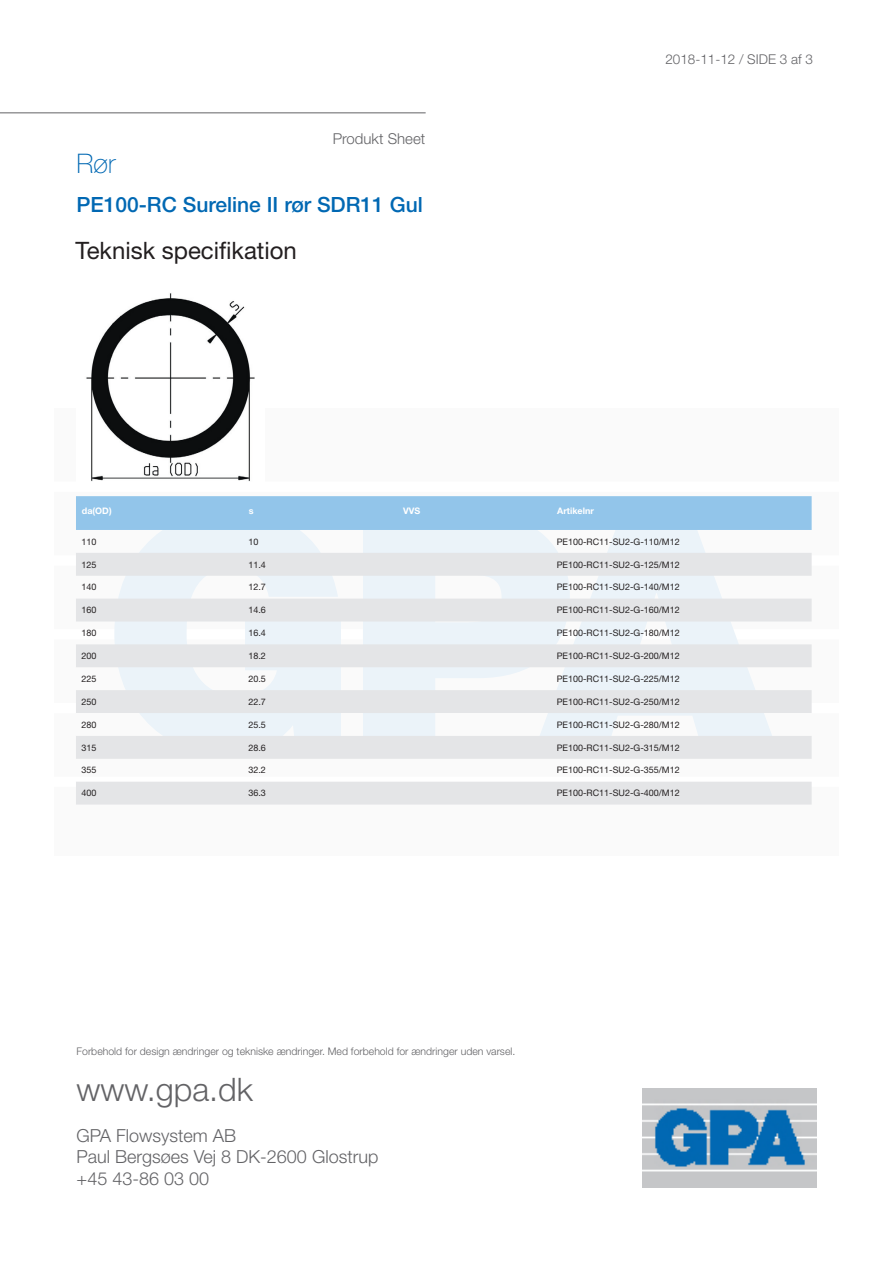
<style>
.page{position:relative;width:893px;height:1263px;background:#fff}
.page>*{position:absolute;margin:0;border:0;box-sizing:border-box;transform-origin:0 0}
.t1{font:300 32.4px "Helvetica Neue LT Std";color:#636366}
.t2{font:100 27px "Helvetica Neue LT Std";color:#0168b3}
.t3{font:24px "Helvetica Neue LT Std";color:#231f20}
.t4{font:500 21px "Helvetica Neue LT Std";color:#0168b3}
.t5{font:300 18px/21.6px "Helvetica Neue LT Std";color:#636366}
.t6{font:300 15px "Helvetica Neue LT Std";color:#636366}
.t7{font:300 13.5px "Helvetica Neue LT Std";color:#636366}
.t8{font:300 10.5px "Helvetica Neue LT Std";color:#636366}
.t9{font:9px "Helvetica Neue LT Std";color:#231f20}
.t10{font:700 9px "Helvetica Neue LT Std";color:#fff}
</style>
<div class="page">
<div style="left:54px;top:408px;width:785px;height:447px;background:#fafafa"></div>
<div style="left:54px;top:777px;width:785px;height:10px;background:#fff"></div>
<div style="left:54px;top:703px;width:785px;height:10px;background:#fff"></div>
<div style="left:54px;top:629px;width:785px;height:10px;background:#fff"></div>
<div style="left:54px;top:555px;width:785px;height:11px;background:#fff"></div>
<div style="left:54px;top:482px;width:785px;height:10px;background:#fff"></div>
<svg style="left:139px;top:530px;width:182px;height:23px;fill:#ebf3f9"></svg>
<div style="left:363px;top:530px;width:172px;height:23px;background:#ebf3f9"></div>
<svg style="left:535px;top:530px;width:170px;height:23px;fill:#ebf3f9"></svg>
<hr style="left:0;top:112px;width:426px;height:1px;background:#636366">
<img style="left:643px;top:1088px;width:173px;height:99px">
<div style="left:76px;top:496px;width:736px;height:34px;background:#92c5ea"></div>
<svg style="left:76px;top:553px;width:736px;height:251px;fill:#e4e5e7"></svg>
<img style="left:86px;top:293px;width:169px;height:188px">
<h3 class="t6" style="left:333px;top:129px;width:94px">Produkt Sheet</h3>
<h2 class="t2" style="left:77px;top:148px;width:41px">Rør</h2>
<h3 class="t4" style="left:77px;top:192px;width:348px">PE100-RC Sureline II rør SDR11 Gul</h3>
<h3 class="t3" style="left:76px;top:236px;width:223px">Teknisk specifikation</h3>
<h3 class="t7" style="left:665px;top:51px;width:149px">2018-11-12 / SIDE 3 af 3</h3>
<p class="t10" style="left:82px;top:505px;width:31px">da(OD)</p>
<p class="t10" style="left:249px;top:505px;width:6px">s</p>
<p class="t10" style="left:403px;top:505px;width:19px">VVS</p>
<p class="t10" style="left:557px;top:505px;width:38px">Artikelnr</p>
<p class="t9" style="left:81px;top:536px;width:17px">110</p>
<p class="t9" style="left:248px;top:536px;width:12px">10</p>
<p class="t9" style="left:557px;top:536px;width:125px">PE100-RC11-SU2-G-110/M12</p>
<p class="t9" style="left:81px;top:559px;width:17px">125</p>
<p class="t9" style="left:248px;top:559px;width:19px">11.4</p>
<p class="t9" style="left:557px;top:559px;width:125px">PE100-RC11-SU2-G-125/M12</p>
<p class="t9" style="left:81px;top:582px;width:17px">140</p>
<p class="t9" style="left:248px;top:582px;width:19px">12.7</p>
<p class="t9" style="left:557px;top:582px;width:125px">PE100-RC11-SU2-G-140/M12</p>
<p class="t9" style="left:81px;top:605px;width:17px">160</p>
<p class="t9" style="left:248px;top:605px;width:19px">14.6</p>
<p class="t9" style="left:557px;top:605px;width:125px">PE100-RC11-SU2-G-160/M12</p>
<p class="t9" style="left:81px;top:627px;width:17px">180</p>
<p class="t9" style="left:248px;top:627px;width:19px">16.4</p>
<p class="t9" style="left:557px;top:627px;width:125px">PE100-RC11-SU2-G-180/M12</p>
<p class="t9" style="left:81px;top:650px;width:17px">200</p>
<p class="t9" style="left:248px;top:650px;width:19px">18.2</p>
<p class="t9" style="left:557px;top:650px;width:125px">PE100-RC11-SU2-G-200/M12</p>
<p class="t9" style="left:81px;top:673px;width:17px">225</p>
<p class="t9" style="left:248px;top:673px;width:19px">20.5</p>
<p class="t9" style="left:557px;top:673px;width:125px">PE100-RC11-SU2-G-225/M12</p>
<p class="t9" style="left:81px;top:696px;width:17px">250</p>
<p class="t9" style="left:248px;top:696px;width:19px">22.7</p>
<p class="t9" style="left:557px;top:696px;width:125px">PE100-RC11-SU2-G-250/M12</p>
<p class="t9" style="left:81px;top:719px;width:17px">280</p>
<p class="t9" style="left:248px;top:719px;width:19px">25.5</p>
<p class="t9" style="left:557px;top:719px;width:125px">PE100-RC11-SU2-G-280/M12</p>
<p class="t9" style="left:81px;top:742px;width:17px">315</p>
<p class="t9" style="left:248px;top:742px;width:19px">28.6</p>
<p class="t9" style="left:557px;top:742px;width:125px">PE100-RC11-SU2-G-315/M12</p>
<p class="t9" style="left:81px;top:765px;width:17px">355</p>
<p class="t9" style="left:248px;top:765px;width:19px">32.2</p>
<p class="t9" style="left:557px;top:765px;width:125px">PE100-RC11-SU2-G-355/M12</p>
<p class="t9" style="left:81px;top:788px;width:17px">400</p>
<p class="t9" style="left:248px;top:788px;width:19px">36.3</p>
<p class="t9" style="left:557px;top:788px;width:125px">PE100-RC11-SU2-G-400/M12</p>
<p class="t8" style="left:77px;top:1045px;width:440px">Forbehold for design ændringer og tekniske ændringer. Med forbehold for ændringer uden varsel.</p>
<h1 class="t1" style="left:77px;top:1069px;width:178px">www.gpa.dk</h1>
<h3 class="t5" style="left:77px;top:1124px;width:303px">GPA Flowsystem AB<br>Paul Bergsøes Vej 8 DK-2600 Glostrup +45 43-86 03 00</h3>
</div>
